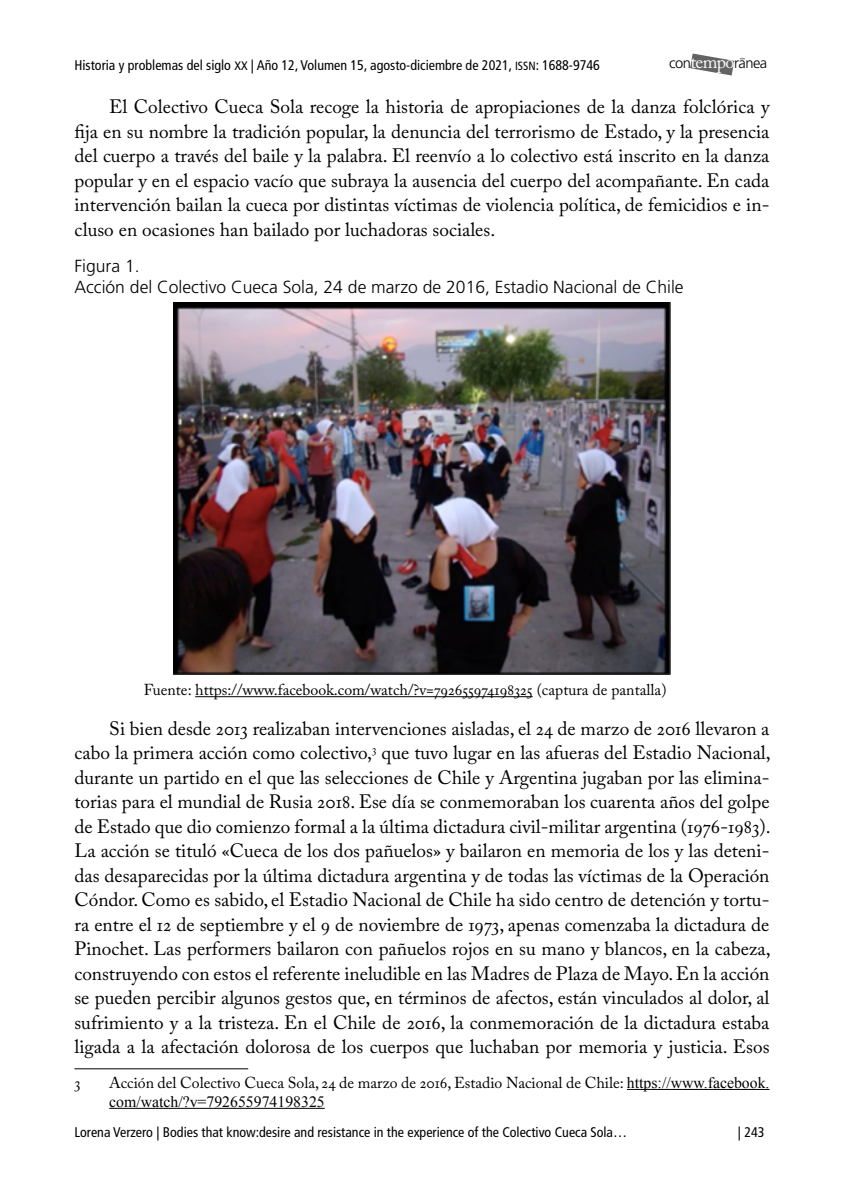
<style>
.page{position:relative;width:844px;height:1191px;background:#fff}
.page>*{position:absolute;margin:0;border:0;box-sizing:border-box;transform-origin:0 0}
.t1{font:19.25px/24.5px "Adobe Caslon Pro";color:#000;text-align:justify}
.t2{font:300 17.5px/21px "Frutiger";color:#000}
.t3{font:15.75px "Adobe Caslon Pro";color:#000}
.t4{font:15.75px "Times New Roman";color:#000}
.t5{font:300 14.7px "Frutiger";letter-spacing:-.035em;color:#000}
.t6{font:condensed 14px "Frutiger";color:#000}
.s1{font-size:12.25px}
.s2{font-family:"Frutiger Cn SC850";font-stretch:normal;font-size:11.9px}
.s3{font-family:"Adobe Caslon Pro";font-weight:400;font-size:18.2px;color:#fff}
.s4{font-family:"Times New Roman"}
</style>
<div class="page">
<svg style="left:690px;top:54px;width:54px;height:21px"></svg>
<hr style="left:195px;top:696px;width:337px;height:1px;background:#000">
<img style="left:174px;top:302px;width:496px;height:372px">
<hr style="left:74px;top:1068px;width:174px;height:1px;background:#000">
<hr style="left:626px;top:1089px;width:143px;height:1px;background:#000">
<hr style="left:109px;top:1108px;width:215px;height:1px;background:#000">
<p class="t6" style="left:74px;top:57px;width:527px">Historia y problemas del siglo <span class="s1">XX</span> | Año 12, Volumen 15, agosto-diciembre de 2021, <span class="s2">ISSN</span>: 1688-9746</p>
<p class="t5" style="left:669px;top:55px;width:100px">con<span class="s3">tempo</span>ranea</p>
<p class="t1" style="left:74px;top:94px;width:696px;text-indent:35px">El Colectivo Cueca Sola recoge la historia de apropiaciones de la danza folclórica y fija en su nombre la tradición popular, la denuncia del terrorismo de Estado, y la presencia del cuerpo a través del baile y la palabra. El reenvío a lo colectivo está inscrito en la danza popular y en el espacio vacío que subraya la ausencia del cuerpo del acompañante. En cada intervención bailan la cueca por distintas víctimas de violencia política, de femicidios e in&shy;cluso en ocasiones han bailado por luchadoras sociales.</p>
<p class="t2" style="left:74px;top:255px;width:610px">Figura 1.<br>Acción del Colectivo Cueca Sola, 24 de marzo de 2016, Estadio Nacional de Chile</p>
<p class="t3" style="left:144px;top:680px;width:524px">Fuente: https://www.facebook.com/watch/?v=792655974198325 (captura de pantalla)</p>
<p class="t1" style="left:74px;top:715px;width:697px;text-indent:35px">Si bien desde 2013 realizaban intervenciones aisladas, el 24 de marzo de 2016 llevaron a cabo la primera acción como colectivo,<sup>3</sup> que tuvo lugar en las afueras del Estadio Nacional, durante un partido en el que las selecciones de Chile y Argentina jugaban por las elimina&shy;torias para el mundial de Rusia 2018. Ese día se conmemoraban los cuarenta años del golpe de Estado que dio comienzo formal a la última dictadura civil-militar argentina (1976-1983).<br>La acción se tituló «Cueca de los dos pañuelos» y bailaron en memoria de los y las deteni&shy;das desaparecidas por la última dictadura argentina y de todas las víctimas de la Operación Cóndor. Como es sabido, el Estadio Nacional de Chile ha sido centro de detención y tortu&shy;ra entre el 12 de septiembre y el 9 de noviembre de 1973, apenas comenzaba la dictadura de Pinochet. Las performers bailaron con pañuelos rojos en su mano y blancos, en la cabeza, construyendo con estos el referente ineludible en las Madres de Plaza de Mayo. En la acción se pueden percibir algunos gestos que, en términos de afectos, están vinculados al dolor, al sufrimiento y a la tristeza. En el Chile de 2016, la conmemoración de la dictadura estaba ligada a la afectación dolorosa de los cuerpos que luchaban por memoria y justicia. Esos</p>
<p class="t3" style="left:74px;top:1073px;width:8px">3</p>
<p class="t3" style="left:109px;top:1073px;width:661px">Acción del Colectivo Cueca Sola, 24 de marzo de 2016, Estadio Nacional de Chile: <span class="s4">https://www.facebook.</span></p>
<p class="t4" style="left:109px;top:1092px;width:217px">com/watch/?v=792655974198325</p>
<p class="t6" style="left:74px;top:1124px;width:554px">Lorena Verzero | Bodies that know:desire and resistance in the experience of the Colectivo Cueca Sola…</p>
<p class="t6" style="left:737px;top:1124px;width:28px">| 243</p>
</div>
